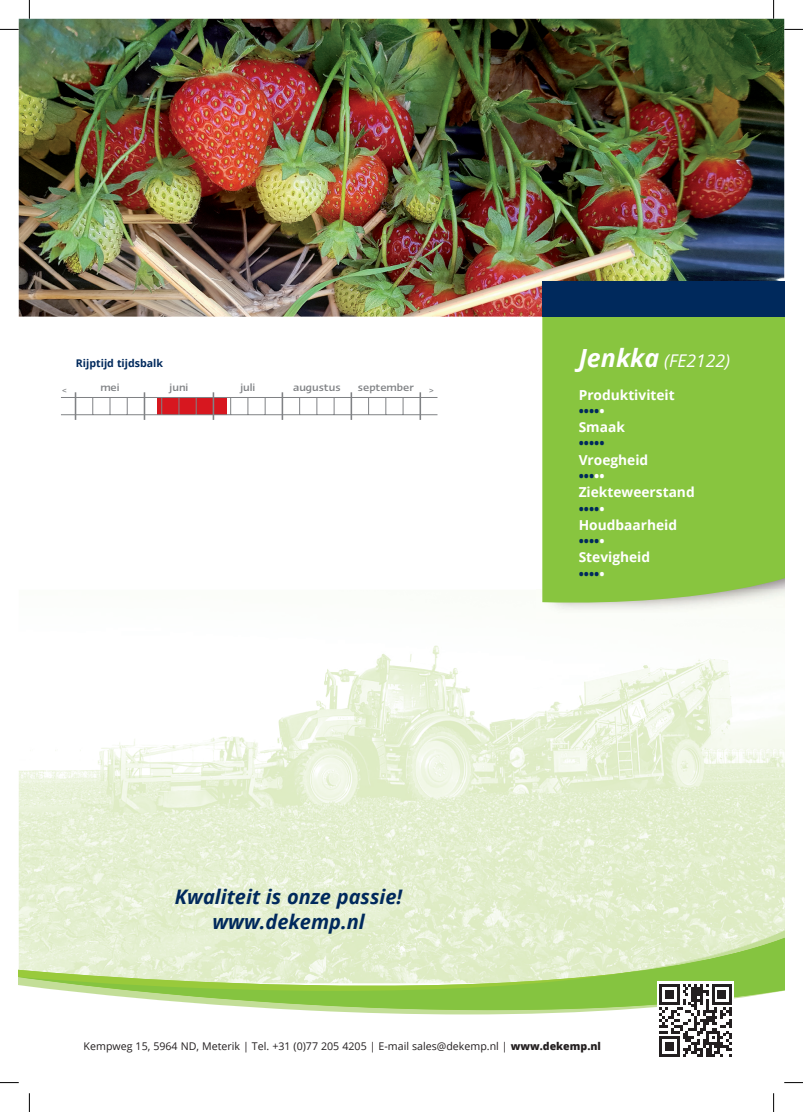
<style>
.page{position:relative;width:803px;height:1112px;background:#fff}
.page>*{position:absolute;margin:0;border:0;box-sizing:border-box;transform-origin:0 0}
.t1{font:italic 700 20px/25px "Open Sans";color:#00295c;text-align:center}
.t2{font:italic 17.5px "Open Sans";color:#fff}
.t3{font:700 13.75px/16.2px "Open Sans";color:#fff}
.t4{font:700 13.75px "Open Sans";color:#00295c}
.t5{font:500 11.5px "Linotype Ergo";color:#808285}
.t6{font:600 11.5px "Linotype Ergo";color:#808285}
.t7{font:10.62px "Open Sans";color:#231f20}
.t8{font:700 10.62px "Open Sans";color:#00295c}
.s1{font-weight:700;font-size:25px}
.s2{color:#00295c}
.s3{color:#fff}
.s4{font-weight:800}
</style>
<div class="page">
<img style="left:19px;top:645px;width:638px;height:282px">
<img style="left:657px;top:658px;width:127px;height:269px">
<div style="left:542px;top:316px;width:242px;height:290px;background:#88c53f"></div>
<div style="left:158px;top:397px;width:69px;height:17px;background:#d7171f"></div>
<svg style="left:75px;top:392px;width:1px;height:28px"></svg>
<svg style="left:144px;top:392px;width:1px;height:28px"></svg>
<svg style="left:213px;top:392px;width:1px;height:28px"></svg>
<svg style="left:282px;top:392px;width:1px;height:28px"></svg>
<svg style="left:351px;top:392px;width:1px;height:28px"></svg>
<hr style="left:419px;top:392px;width:2px;height:28px;background:#808285">
<svg style="left:403px;top:398px;width:1px;height:16px"></svg>
<svg style="left:385px;top:398px;width:1px;height:16px"></svg>
<svg style="left:368px;top:398px;width:1px;height:16px"></svg>
<svg style="left:334px;top:398px;width:1px;height:16px"></svg>
<svg style="left:316px;top:398px;width:1px;height:16px"></svg>
<svg style="left:299px;top:398px;width:1px;height:16px"></svg>
<svg style="left:265px;top:398px;width:1px;height:16px"></svg>
<svg style="left:247px;top:398px;width:1px;height:16px"></svg>
<svg style="left:230px;top:398px;width:1px;height:16px"></svg>
<svg style="left:196px;top:398px;width:1px;height:16px"></svg>
<svg style="left:179px;top:398px;width:1px;height:16px"></svg>
<svg style="left:161px;top:398px;width:1px;height:16px"></svg>
<svg style="left:127px;top:398px;width:1px;height:16px"></svg>
<svg style="left:110px;top:398px;width:1px;height:16px"></svg>
<svg style="left:92px;top:398px;width:1px;height:16px"></svg>
<hr style="left:61px;top:397px;width:376px;height:1px;background:#808285">
<hr style="left:61px;top:414px;width:376px;height:1px;background:#808285">
<img style="left:19px;top:19px;width:765px;height:297px">
<div style="left:542px;top:281px;width:242px;height:35px;background:#00295c"></div>
<div style="left:657px;top:981px;width:77px;height:78px;background:linear-gradient(to right,#fff,#fff)"></div>
<svg style="left:19px;top:927px;width:765px;height:129px"></svg>
<svg style="left:0;top:29px;width:19px;height:1px"></svg>
<svg style="left:784px;top:29px;width:19px;height:1px"></svg>
<svg style="left:0;top:1082px;width:19px;height:1px"></svg>
<svg style="left:784px;top:1082px;width:19px;height:1px"></svg>
<svg style="left:29px;top:0;width:1px;height:19px"></svg>
<svg style="left:29px;top:1093px;width:1px;height:18px"></svg>
<svg style="left:773px;top:0;width:1px;height:19px"></svg>
<svg style="left:773px;top:1093px;width:1px;height:18px"></svg>
<p class="t8" style="left:76px;top:356px;width:89px">Rijptijd tijdsbalk</p>
<p class="t5" style="left:100px;top:381px;width:21px">mei</p>
<p class="t6" style="left:62px;top:384px;width:7px">&lt;</p>
<p class="t5" style="left:170px;top:381px;width:20px">juni</p>
<p class="t5" style="left:240px;top:381px;width:16px">juli</p>
<p class="t5" style="left:293px;top:381px;width:49px">augustus</p>
<p class="t5" style="left:358px;top:381px;width:57px">september</p>
<h1 class="t1" style="left:175px;top:883px;width:229px">Kwaliteit is onze passie! www.dekemp.nl</h1>
<p class="t2" style="left:579px;top:349px;width:153px"><span class="s1">Jenkka</span> (FE2122)</p>
<p class="t3" style="left:579px;top:386px;width:98px">Produktiviteit</p>
<p class="t3" style="left:579px;top:402px;width:48px"><span class="s2">••••</span>•<br>Smaak</p>
<p class="t4" style="left:579px;top:433px;width:27px">•••••</p>
<p class="t3" style="left:579px;top:451px;width:71px">Vroegheid</p>
<p class="t3" style="left:579px;top:467px;width:118px"><span class="s2">•••</span>••<br>Ziekteweerstand</p>
<p class="t3" style="left:579px;top:500px;width:100px"><span class="s2">••••</span>•<br>Houdbaarheid</p>
<p class="t3" style="left:579px;top:532px;width:73px"><span class="s2">••••</span>•<br>Stevigheid</p>
<p class="t4" style="left:579px;top:563px;width:27px">••••<span class="s3">•</span></p>
<p class="t7" style="left:84px;top:1038px;width:519px">Kempweg 15, 5964 ND, Meterik | Tel. +31 (0)77 205 4205 | E-mail sales@dekemp.nl | <span class="s4">www.dekemp.nl</span></p>
</div>
